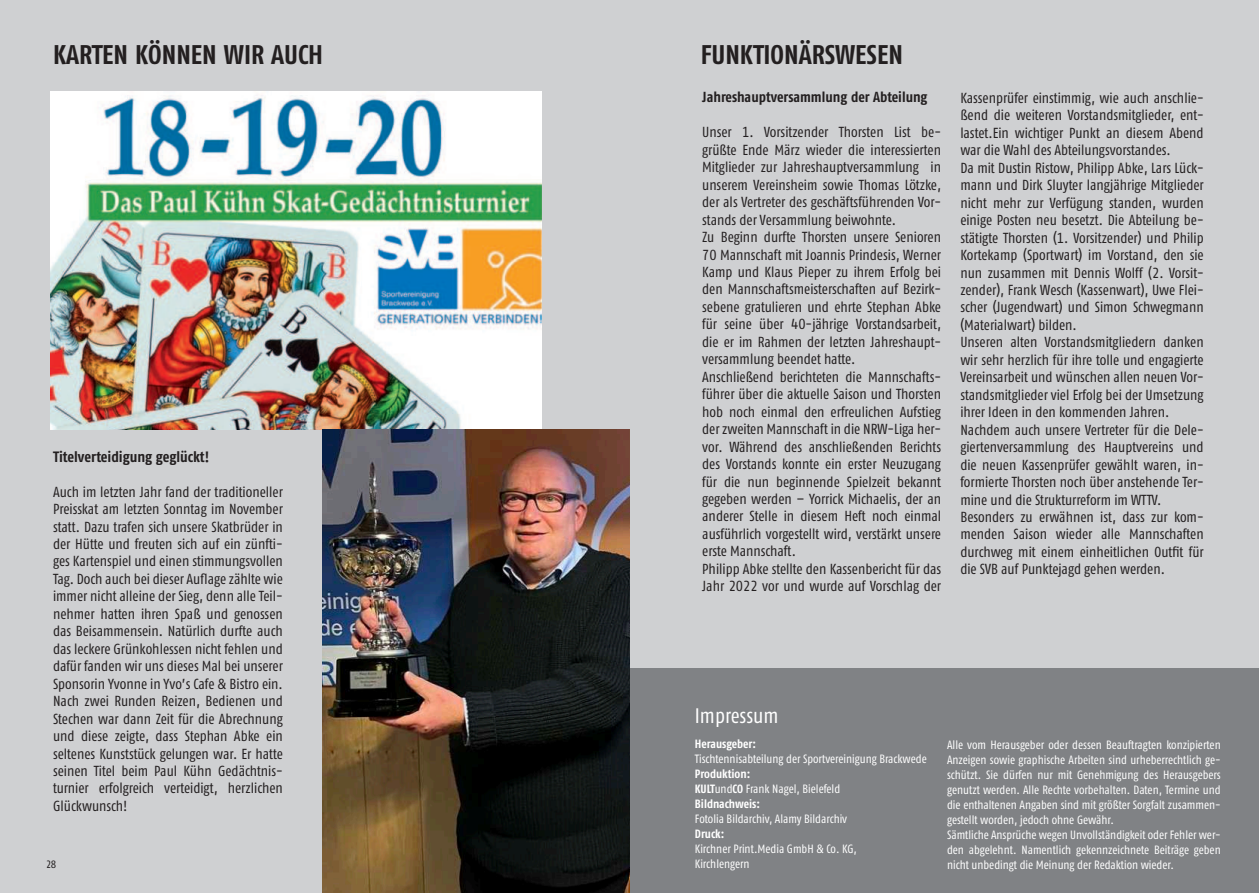
<style>
.page{position:relative;width:1259px;height:893px;background:#cfd0d2}
.page>*{position:absolute;margin:0;border:0;box-sizing:border-box;transform-origin:0 0}
.t1{font:700 27px "Fago Co";color:#231f20}
.t2{font:21px "Fago Co Regular Lf";color:#fff}
.t3{font:700 15px "Fago Co";letter-spacing:-.005em;color:#231f20}
.t4{font:14.55px/17.4px "Fago Co Regular Tf";color:#231f20}
.t5{font:700 14.55px "Fago Co";color:#231f20}
.t6{font:12px/15px "Fago Co Regular Lf";color:#fff}
.t7{font:12px "Fago Co Bold Lf";color:#fff}
.t8{font:11.25px "Fago Co Regular Lf";color:#231f20}
.s1{font-family:"Fago Co Bold Lf"}
</style>
<div class="page">
<img style="left:51px;top:91px;width:491px;height:339px">
<div style="left:629px;top:668px;width:630px;height:225px;background:#808285"></div>
<img style="left:323px;top:430px;width:306px;height:463px">
<h1 class="t1" style="left:53px;top:40px;width:271px">KARTEN KÖNNEN WIR AUCH</h1>
<h1 class="t1" style="left:701px;top:40px;width:204px">FUNKTIONÄRSWESEN</h1>
<p class="t5" style="left:702px;top:89px;width:227px">Jahreshauptversammlung der Abteilung</p>
<p class="t4" style="left:702px;top:124px;width:240px">Unser 1. Vorsitzender Thorsten List be&shy;grüßte Ende März wieder die interessierten Mitglieder zur Jahreshauptversammlung in unserem Vereinsheim sowie Thomas Lötzke, der als Vertreter des geschäftsführenden Vor&shy;stands der Versammlung beiwohnte.<br>Zu Beginn durfte Thorsten unsere Senioren 70 Mannschaft mit Joannis Prindesis, Werner Kamp und Klaus Pieper zu ihrem Erfolg bei den Mannschaftsmeisterschaften auf Bezirk&shy;sebene gratulieren und ehrte Stephan Abke für seine über 40-jährige Vorstandsarbeit, die er im Rahmen der letzten Jahreshaupt&shy;versammlung beendet hatte.<br>Anschließend berichteten die Mannschafts&shy;führer über die aktuelle Saison und Thorsten hob noch einmal den erfreulichen Aufstieg der zweiten Mannschaft in die NRW-Liga her&shy;vor. Während des anschließenden Berichts des Vorstands konnte ein erster Neuzugang für die nun beginnende Spielzeit bekannt gegeben werden – Yorrick Michaelis, der an anderer Stelle in diesem Heft noch einmal ausführlich vorgestellt wird, verstärkt unsere erste Mannschaft.<br>Philipp Abke stellte den Kassenbericht für das Jahr 2022 vor und wurde auf Vorschlag der</p>
<p class="t4" style="left:960px;top:90px;width:245px">Kassenprüfer einstimmig, wie auch anschlie&shy;ßend die weiteren Vorstandsmitglieder, ent&shy;lastet.Ein wichtiger Punkt an diesem Abend war die Wahl des Abteilungsvorstandes.<br>Da mit Dustin Ristow, Philipp Abke, Lars Lück&shy;mann und Dirk Sluyter langjährige Mitglieder nicht mehr zur Verfügung standen, wurden einige Posten neu besetzt. Die Abteilung be&shy;stätigte Thorsten (1. Vorsitzender) und Philip Kortekamp (Sportwart) im Vorstand, den sie nun zusammen mit Dennis Wolff (2. Vorsit&shy;zender), Frank Wesch (Kassenwart), Uwe Flei&shy;scher (Jugendwart) und Simon Schwegmann (Materialwart) bilden.<br>Unseren alten Vorstandsmitgliedern danken wir sehr herzlich für ihre tolle und engagierte Vereinsarbeit und wünschen allen neuen Vor&shy;standsmitglieder viel Erfolg bei der Umsetzung ihrer Ideen in den kommenden Jahren.<br>Nachdem auch unsere Vertreter für die Dele&shy;giertenversammlung des Hauptvereins und die neuen Kassenprüfer gewählt waren, in&shy;formierte Thorsten noch über anstehende Ter&shy;mine und die Strukturreform im WTTV.<br>Besonders zu erwähnen ist, dass zur kom&shy;menden Saison wieder alle Mannschaften durchweg mit einem einheitlichen Outfit für die SVB auf Punktejagd gehen werden.</p>
<p class="t3" style="left:53px;top:448px;width:158px">Titelverteidigung geglückt!</p>
<p class="t4" style="left:53px;top:483px;width:231px;text-align:justify">Auch im letzten Jahr fand der traditioneller Preisskat am letzten Sonntag im November statt. Dazu trafen sich unsere Skatbrüder in der Hütte und freuten sich auf ein zünfti&shy;ges Kartenspiel und einen stimmungsvollen Tag. Doch auch bei dieser Auflage zählte wie immer nicht alleine der Sieg, denn alle Teil&shy;nehmer hatten ihren Spaß und genossen das Beisammensein. Natürlich durfte auch das leckere Grünkohlessen nicht fehlen und dafür fanden wir uns dieses Mal bei unserer Sponsorin Yvonne in Yvo’s Cafe &amp; Bistro ein.<br>Nach zwei Runden Reizen, Bedienen und Stechen war dann Zeit für die Abrechnung und diese zeigte, dass Stephan Abke ein seltenes Kunststück gelungen war. Er hatte seinen Titel beim Paul Kühn Gedächtnis&shy;turnier erfolgreich verteidigt, herzlichen Glückwunsch!</p>
<h2 class="t2" style="left:695px;top:705px;width:85px">Impressum</h2>
<p class="t7" style="left:695px;top:738px;width:63px">Herausgeber:</p>
<p class="t6" style="left:695px;top:752px;width:233px">Tischtennisabteilung der Sportvereinigung Brackwede</p>
<p class="t7" style="left:695px;top:768px;width:57px">Produktion:</p>
<p class="t6" style="left:695px;top:782px;width:147px"><span class="s1">KULT</span>und<span class="s1">CO</span> Frank Nagel, Bielefeld</p>
<p class="t7" style="left:695px;top:798px;width:67px">Bildnachweis:</p>
<p class="t6" style="left:695px;top:812px;width:154px">Fotolia Bildarchiv, Alamy Bildarchiv</p>
<p class="t7" style="left:695px;top:828px;width:31px">Druck:</p>
<p class="t6" style="left:695px;top:842px;width:163px">Kirchner Print.Media GmbH &amp; Co. KG,<br>Kirchlengern</p>
<p class="t6" style="left:947px;top:737px;width:275px">Alle vom Herausgeber oder dessen Beauftragten konzipierten Anzeigen sowie graphische Arbeiten sind urheberrechtlich ge&shy;schützt. Sie dürfen nur mit Genehmigung des Herausgebers genutzt werden. Alle Rechte vorbehalten. Daten, Termine und die enthaltenen Angaben sind mit größter Sorgfalt zusammen&shy;gestellt worden, jedoch ohne Gewähr.<br>Sämtliche Ansprüche wegen Unvollständigkeit oder Fehler wer&shy;den abgelehnt. Namentlich gekennzeichnete Beiträge geben</p>
<p class="t8" style="left:47px;top:859px;width:11px">28</p>
<p class="t6" style="left:947px;top:857px;width:228px">nicht unbedingt die Meinung der Redaktion wieder.</p>
</div>
